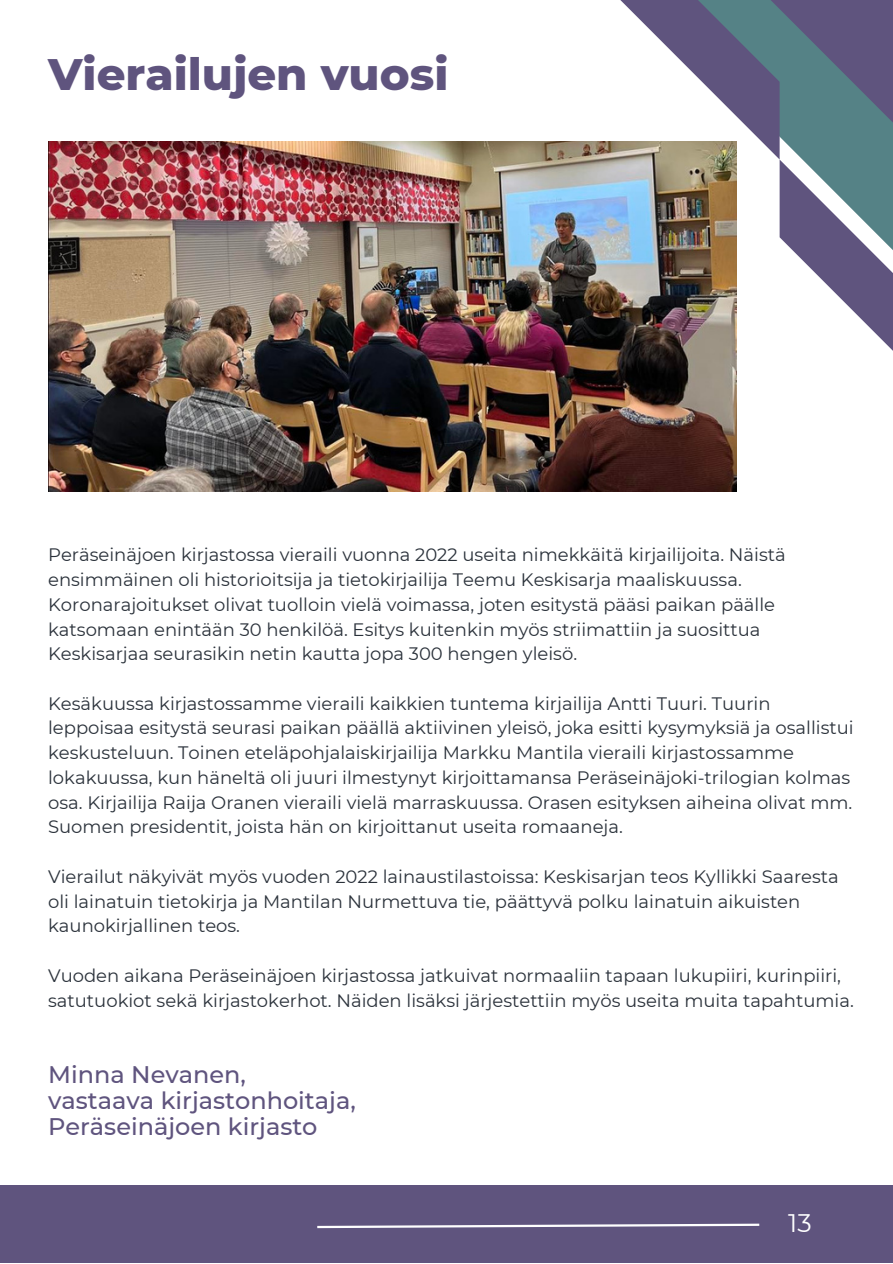
<style>
.page{position:relative;width:893px;height:1264px;background:#fff}
.page>*{position:absolute;margin:0;border:0;box-sizing:border-box;transform-origin:0 0}
.t1{font:800 45px "Montserrat";color:#5f547e}
.t2{font:25.35px "Montserrat";color:#fff}
.t3{font:500 24px/25.8px "Montserrat";color:#5f547e}
.t4{font:18px/24.8px "Montserrat";color:#2b323b}
</style>
<div class="page">
<svg style="left:620px;top:0;width:272px;height:399px"></svg>
<div style="left:0;top:1184px;width:892px;height:78px;background:#5f547e"></div>
<svg style="left:317px;top:1223px;width:443px;height:6px"></svg>
<img style="left:48px;top:141px;width:688px;height:350px">
<h1 class="t1" style="left:48px;top:46px;width:402px">Vierailujen vuosi</h1>
<p class="t4" style="left:48px;top:542px;width:739px">Peräseinäjoen kirjastossa vieraili vuonna 2022 useita nimekkäitä kirjailijoita. Näistä ensimmäinen oli historioitsija ja tietokirjailija Teemu Keskisarja maaliskuussa.<br>Koronarajoitukset olivat tuolloin vielä voimassa, joten esitystä pääsi paikan päälle katsomaan enintään 30 henkilöä. Esitys kuitenkin myös striimattiin ja suosittua Keskisarjaa seurasikin netin kautta jopa 300 hengen yleisö.</p>
<p class="t4" style="left:48px;top:691px;width:807px">Kesäkuussa kirjastossamme vieraili kaikkien tuntema kirjailija Antti Tuuri. Tuurin leppoisaa esitystä seurasi paikan päällä aktiivinen yleisö, joka esitti kysymyksiä ja osallistui keskusteluun. Toinen eteläpohjalaiskirjailija Markku Mantila vieraili kirjastossamme lokakuussa, kun häneltä oli juuri ilmestynyt kirjoittamansa Peräseinäjoki-trilogian kolmas osa. Kirjailija Raija Oranen vieraili vielä marraskuussa. Orasen esityksen aiheina olivat mm.<br>Suomen presidentit, joista hän on kirjoittanut useita romaaneja.</p>
<p class="t4" style="left:48px;top:864px;width:792px">Vierailut näkyivät myös vuoden 2022 lainaustilastoissa: Keskisarjan teos Kyllikki Saaresta oli lainatuin tietokirja ja Mantilan Nurmettuva tie, päättyvä polku lainatuin aikuisten kaunokirjallinen teos.</p>
<p class="t4" style="left:48px;top:963px;width:807px">Vuoden aikana Peräseinäjoen kirjastossa jatkuivat normaaliin tapaan lukupiiri, kurinpiiri, satutuokiot sekä kirjastokerhot. Näiden lisäksi järjestettiin myös useita muita tapahtumia.</p>
<h3 class="t3" style="left:48px;top:1061px;width:309px">Minna Nevanen, vastaava kirjastonhoitaja,<br>Peräseinäjoen kirjasto</h3>
<h2 class="t2" style="left:788px;top:1207px;width:25px">13</h2>
</div>
